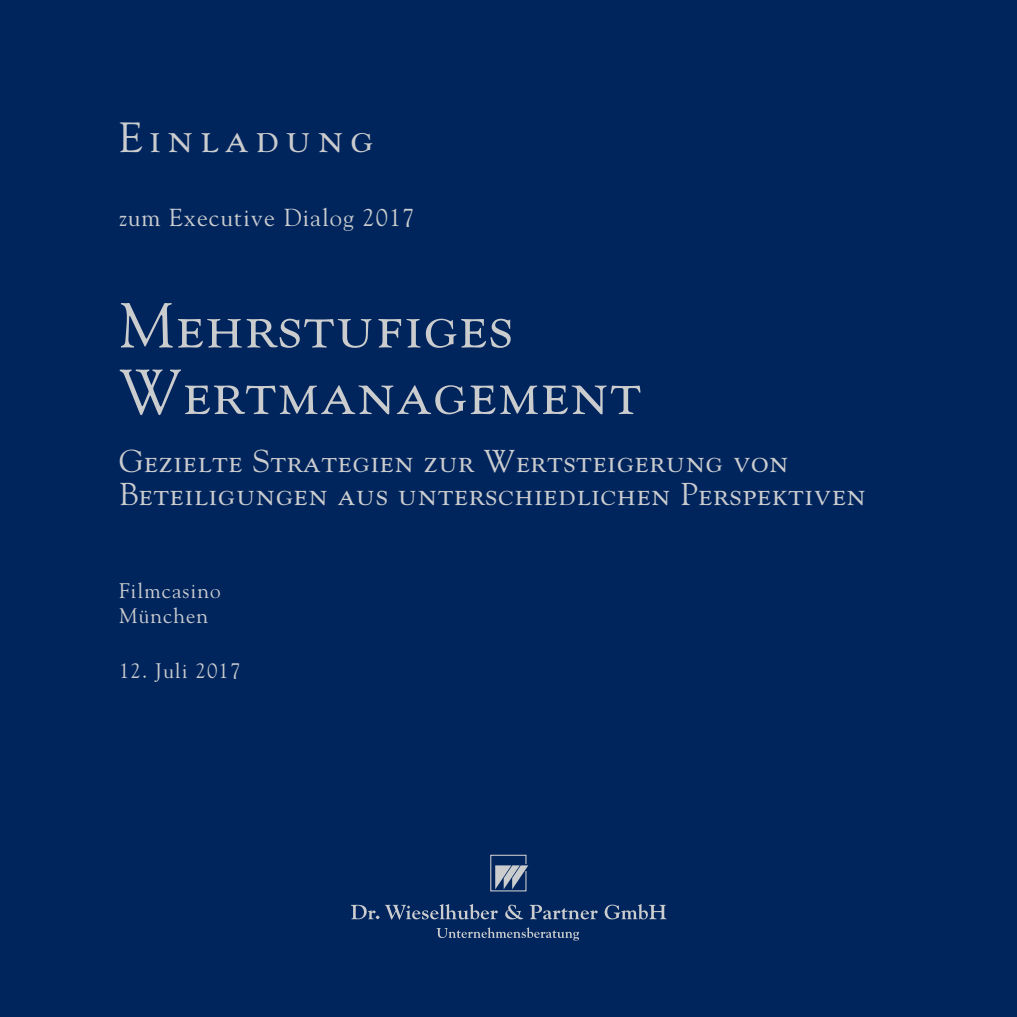
<style>
.page{position:relative;width:1017px;height:1017px;background:#00255d}
.page>*{position:absolute;margin:0;border:0;box-sizing:border-box;transform-origin:0 0}
.t1{font:63px/66.5px "Goudy SC";letter-spacing:.02em;color:#cbccce}
.t2{font:42px "Goudy SC";letter-spacing:.16em;color:#cbccce}
.t3{font:31.5px/33.2px "Goudy SC";letter-spacing:.02em;color:#cbccce}
.t4{font:24.5px "Goudy";letter-spacing:.04em;color:#cbccce}
.t5{font:21px/24.5px "Goudy";letter-spacing:.05em;color:#cbccce}
</style>
<div class="page">
<svg style="left:490px;top:854px;width:38px;height:38px"></svg>
<svg style="left:351px;top:904px;width:147px;height:16px"></svg>
<svg style="left:505px;top:905px;width:18px;height:14px"></svg>
<svg style="left:530px;top:905px;width:68px;height:14px"></svg>
<svg style="left:605px;top:904px;width:61px;height:15px"></svg>
<svg style="left:436px;top:927px;width:143px;height:14px"></svg>
<h2 class="t2" style="left:119px;top:113px;width:256px">Einladung</h2>
<p class="t4" style="left:119px;top:203px;width:297px">zum Executive Dialog 2017</p>
<h1 class="t1" style="left:119px;top:291px;width:524px">Mehrstufiges<br>Wertmanagement</h1>
<p class="t3" style="left:119px;top:444px;width:748px">Gezielte Strategien zur Wertsteigerung von<br>Beteiligungen aus unterschiedlichen Perspektiven</p>
<p class="t5" style="left:119px;top:578px;width:103px">Filmcasino<br>München</p>
<p class="t5" style="left:119px;top:658px;width:123px">12. Juli 2017</p>
</div>
